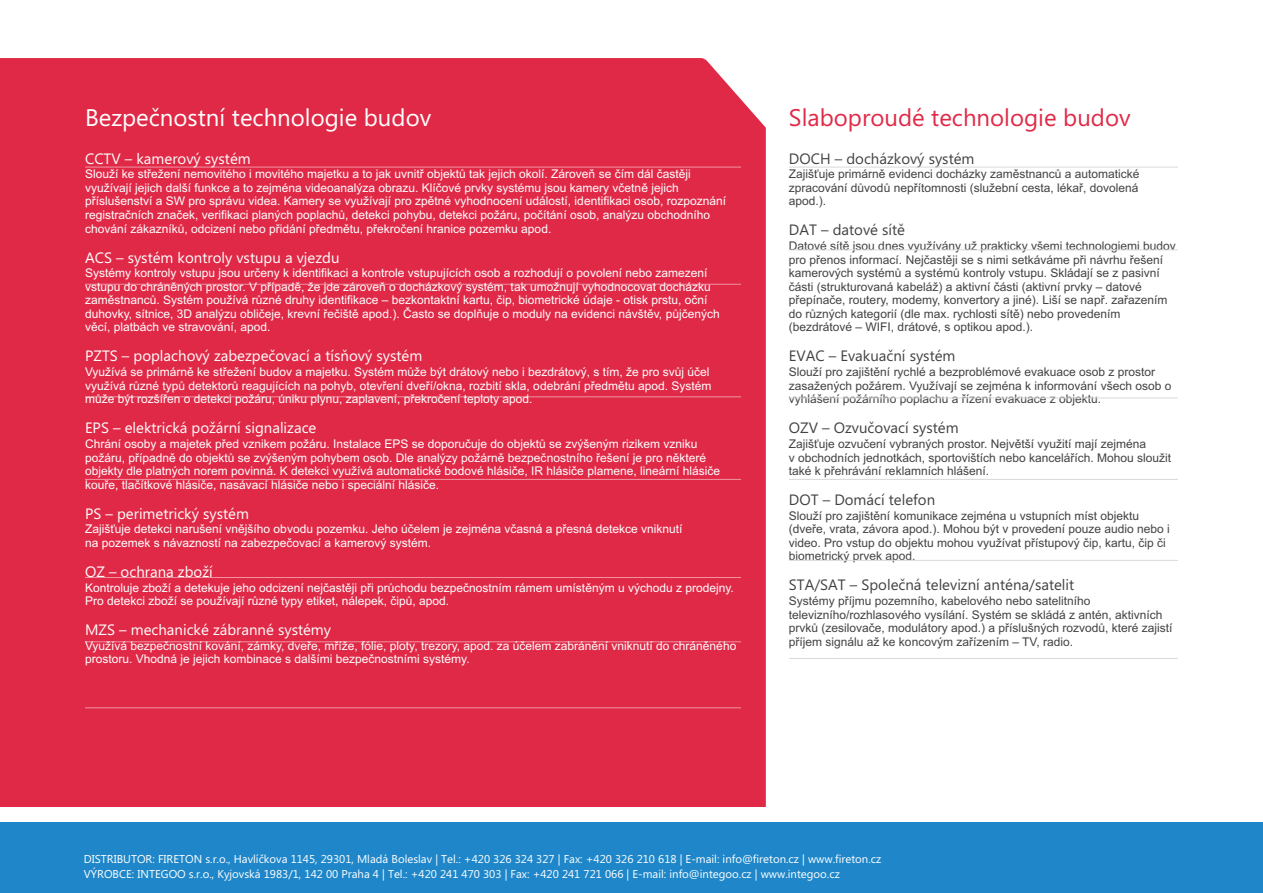
<style>
.page{position:relative;width:1263px;height:893px;background:#fff}
.page>*{position:absolute;margin:0;border:0;box-sizing:border-box;transform-origin:0 0}
.t1{font:24px "Ebrima";color:#fff}
.t2{font:24px "Ebrima";color:#e02947}
.t3{font:15px "Ebrima";color:#fff}
.t4{font:15px "Ebrima";color:#424242}
.t5{font:12px/13.5px "Arial";color:#fff}
.t6{font:12px/13.5px "Arial";color:#424242}
.t7{font:11.4px/15.1px "Ebrima";color:#fff}
</style>
<div class="page">
<div style="left:0;top:822px;width:1263px;height:71px;background:#1f87c9"></div>
<div style="left:0;top:58px;width:766px;height:749px;background:#e02947"></div>
<hr style="left:85px;top:167px;width:656px;height:1px;background:#e8677c">
<hr style="left:85px;top:284px;width:656px;height:1px;background:#eb778a">
<hr style="left:85px;top:577px;width:656px;height:1px;background:#ef91a1">
<hr style="left:85px;top:479px;width:656px;height:1px;background:#ee8a9a">
<hr style="left:85px;top:396px;width:656px;height:1px;background:#ea7084">
<hr style="left:85px;top:641px;width:656px;height:1px;background:#ea7387">
<hr style="left:85px;top:707px;width:656px;height:1px;background:#ea7286">
<hr style="left:789px;top:167px;width:389px;height:1px;background:#d9d9d9">
<hr style="left:789px;top:249px;width:389px;height:1px;background:#d9d9d9">
<hr style="left:789px;top:397px;width:389px;height:1px;background:#d9d9d9">
<hr style="left:789px;top:479px;width:389px;height:1px;background:#d9d9d9">
<hr style="left:789px;top:560px;width:389px;height:1px;background:#d9d9d9">
<hr style="left:789px;top:658px;width:389px;height:1px;background:#d9d9d9">
<h1 class="t1" style="left:85px;top:108px;width:348px">Bezpečnostní technologie budov</h1>
<p class="t3" style="left:85px;top:153px;width:167px">CCTV – kamerový systém</p>
<p class="t5" style="left:85px;top:168px;width:642px">Slouží ke střežení nemovitého i movitého majetku a to jak uvnitř objektů tak jejich okolí. Zároveň se čím dál častěji využívají jejich další funkce a to zejména videoanalýza obrazu. Klíčové prvky systému jsou kamery včetně jejich příslušenství a SW pro správu videa. Kamery se využívají pro zpětné vyhodnocení událostí, identifikaci osob, rozpoznání registračních značek, verifikaci planých poplachů, detekci pohybu, detekci požáru, počítání osob, analýzu obchodního chování zákazníků, odcizení nebo přidání předmětu, překročení hranice pozemku apod.</p>
<p class="t3" style="left:85px;top:252px;width:256px">ACS – systém kontroly vstupu a vjezdu</p>
<p class="t5" style="left:85px;top:267px;width:636px">Systémy kontroly vstupu jsou určeny k identifikaci a kontrole vstupujících osob a rozhodují o povolení nebo zamezení vstupu do chráněných prostor. V případě, že jde zároveň o docházkový systém, tak umožnují vyhodnocovat docházku zaměstnanců. Systém používá různé druhy identifikace – bezkontaktní kartu, čip, biometrické údaje - otisk prstu, oční duhovky, sítnice, 3D analýzu obličeje, krevní řečiště apod.). Často se doplňuje o moduly na evidenci návštěv, půjčených věcí, platbách ve stravování, apod.</p>
<p class="t3" style="left:85px;top:350px;width:339px">PZTS – poplachový zabezpečovací a tísňový systém</p>
<p class="t5" style="left:85px;top:366px;width:628px">Využívá se primárně ke střežení budov a majetku. Systém může být drátový nebo i bezdrátový, s tím, že pro svůj účel využívá různé typů detektorů reagujících na pohyb, otevření dveří/okna, rozbití skla, odebrání předmětu apod. Systém může být rozšířen o detekci požáru, úniku plynu, zaplavení, překročení teploty apod.</p>
<p class="t3" style="left:85px;top:422px;width:233px">EPS – elektrická požární signalizace</p>
<p class="t5" style="left:85px;top:438px;width:636px">Chrání osoby a majetek před vznikem požáru. Instalace EPS se doporučuje do objektů se zvýšeným rizikem vzniku požáru, případně do objektů se zvýšeným pohybem osob. Dle analýzy požárně bezpečnostního řešení je pro některé objekty dle platných norem povinná. K detekci využívá automatické bodové hlásiče, IR hlásiče plamene, lineární hlásiče kouře, tlačítkové hlásiče, nasávací hlásiče nebo i speciální hlásiče.</p>
<p class="t3" style="left:85px;top:508px;width:165px">PS – perimetrický systém</p>
<p class="t5" style="left:85px;top:523px;width:599px">Zajišťuje detekci narušení vnějšího obvodu pozemku. Jeho účelem je zejména včasná a přesná detekce vniknutí na pozemek s návazností na zabezpečovací a kamerový systém.</p>
<p class="t3" style="left:85px;top:566px;width:129px">OZ – ochrana zboží</p>
<p class="t5" style="left:85px;top:582px;width:650px">Kontroluje zboží a detekuje jeho odcizení nejčastěji při průchodu bezpečnostním rámem umístěným u východu z prodejny.<br>Pro detekci zboží se používají různé typy etiket, nálepek, čipů, apod.</p>
<p class="t3" style="left:85px;top:624px;width:248px">MZS – mechanické zábranné systémy</p>
<p class="t5" style="left:85px;top:640px;width:653px">Využívá bezpečnostní kování, zámky, dveře, mříže, fólie, ploty, trezory, apod. za účelem zabránění vniknutí do chráněného prostoru. Vhodná je jejich kombinace s dalšími bezpečnostními systémy.</p>
<h1 class="t2" style="left:789px;top:108px;width:343px">Slaboproudé technologie budov</h1>
<p class="t4" style="left:789px;top:153px;width:187px">DOCH – docházkový systém</p>
<p class="t6" style="left:789px;top:168px;width:352px;text-align:justify">Zajišťuje primárně evidenci docházky zaměstnanců a automatické zpracování důvodů nepřítomnosti (služební cesta, lékař, dovolená apod.).</p>
<p class="t4" style="left:789px;top:224px;width:118px">DAT – datové sítě</p>
<p class="t6" style="left:789px;top:240px;width:388px">Datové sítě jsou dnes využívány už prakticky všemi technologiemi budov pro přenos informací. Nejčastěji se s nimi setkáváme při návrhu řešení kamerových systémů a systémů kontroly vstupu. Skládají se z pasivní části (strukturovaná kabeláž) a aktivní části (aktivní prvky – datové přepínače, routery, modemy, konvertory a jiné). Liší se např. zařazením do různých kategorií (dle max. rychlosti sítě) nebo provedením (bezdrátové – WIFI, drátové, s optikou apod.).</p>
<p class="t4" style="left:789px;top:350px;width:168px">EVAC – Evakuační systém</p>
<p class="t6" style="left:789px;top:366px;width:384px">Slouží pro zajištění rychlé a bezproblémové evakuace osob z prostor zasažených požárem. Využívají se zejména k informování všech osob o vyhlášení požárního poplachu a řízení evakuace z objektu.</p>
<p class="t4" style="left:789px;top:422px;width:171px">OZV – Ozvučovací systém</p>
<p class="t6" style="left:789px;top:438px;width:384px">Zajišťuje ozvučení vybraných prostor. Největší využití mají zejména<br>v obchodních jednotkách, sportovištích nebo kancelářích. Mohou sloužit také k přehrávání reklamních hlášení.</p>
<p class="t4" style="left:789px;top:494px;width:148px">DOT – Domácí telefon</p>
<p class="t6" style="left:789px;top:510px;width:382px">Slouží pro zajištění komunikace zejména u vstupních míst objektu (dveře, vrata, závora apod.). Mohou být v provedení pouze audio nebo i video. Pro vstup do objektu mohou využívat přístupový čip, kartu, čip či biometrický prvek apod.</p>
<p class="t4" style="left:789px;top:579px;width:287px">STA/SAT – Společná televizní anténa/satelit</p>
<p class="t6" style="left:789px;top:595px;width:385px">Systémy příjmu pozemního, kabelového nebo satelitního televizního/rozhlasového vysílání. Systém se skládá z antén, aktivních prvků (zesilovače, modulátory apod.) a příslušných rozvodů, které zajistí příjem signálu až ke koncovým zařízením – TV, radio.</p>
<p class="t7" style="left:84px;top:852px;width:799px">DISTRIBUTOR: FIRETON s.r.o., Havlíčkova 1145, 29301, Mladá Boleslav | Tel.: +420 326 324 327 | Fax: +420 326 210 618 | E-mail: info@fireton.cz | www.fireton.cz<br>VÝROBCE: INTEGOO s.r.o., Kyjovská 1983/1, 142 00 Praha 4 | Tel.: +420 241 470 303 | Fax: +420 241 721 066 | E-mail: info@integoo.cz | www.integoo.cz</p>
</div>
